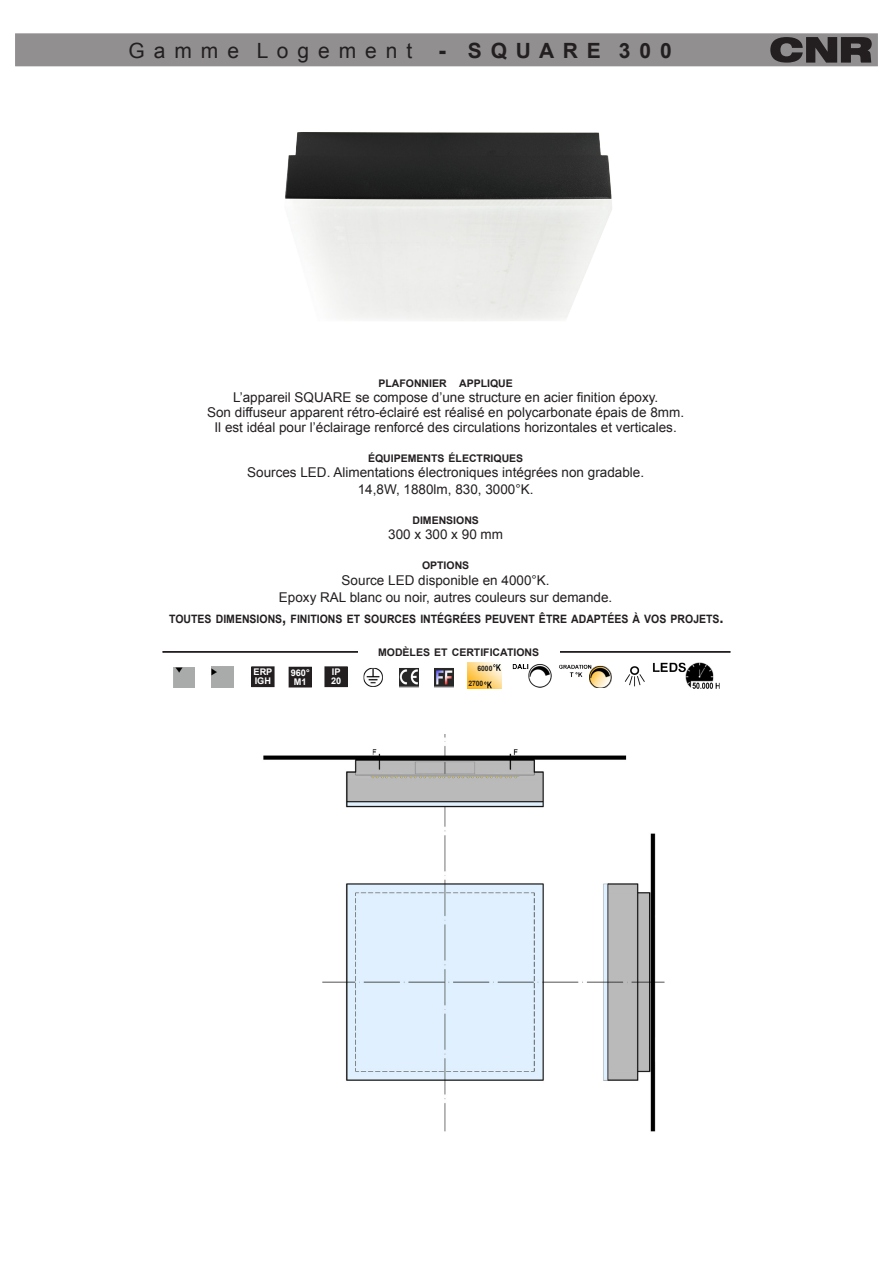
<style>
.page{position:relative;width:893px;height:1263px;background:#fff}
.page>*{position:absolute;margin:0;border:0;box-sizing:border-box;transform-origin:0 0}
.t1{font:21px "Arial";color:#231f20}
.t2{font:700 21px "Arial";color:#231f20}
.t3{font:13.5px "Arial";color:#231f20}
.t4{font:700 11.55px "Arial";color:#231f20;scale:.91 1}
.t5{font:700 10.5px "Arial";color:#231f20}
.t6{font:700 9.15px "Arial";color:#fff}
.t7{font:700 7.35px "Arial";color:#231f20;scale:.91 1}
.s1{font-weight:900}
.s2{font-size:16.5px}
</style>
<div class="page">
<div style="left:163px;top:651px;width:567px;height:2px;border:1px solid #231f20"></div>
<div style="left:358px;top:645px;width:201px;height:15px;background:#fff"></div>
<div style="left:14px;top:33px;width:865px;height:34px;background:#918f8f"></div>
<div style="left:14px;top:32px;width:865px;height:36px;border:2px solid #fff"></div>
<img style="left:174px;top:667px;width:21px;height:21px">
<div style="left:252px;top:667px;width:22px;height:20px;background:#231f20"></div>
<div style="left:251px;top:666px;width:23px;height:21px;border:1px solid #231f20"></div>
<div style="left:289px;top:667px;width:22px;height:20px;background:#231f20"></div>
<div style="left:289px;top:667px;width:23px;height:20px;border:1px solid #231f20"></div>
<div style="left:325px;top:667px;width:22px;height:20px;background:#231f20"></div>
<div style="left:324px;top:666px;width:24px;height:21px;border:1px solid #231f20"></div>
<img style="left:363px;top:667px;width:20px;height:20px">
<img style="left:399px;top:669px;width:19px;height:17px">
<div style="left:397px;top:667px;width:23px;height:21px;border:1px solid #fff"></div>
<img style="left:434px;top:669px;width:20px;height:17px">
<div style="left:432px;top:667px;width:24px;height:21px;border:1px solid #fff"></div>
<img style="left:512px;top:664px;width:39px;height:23px">
<img style="left:559px;top:664px;width:52px;height:24px">
<img style="left:624px;top:666px;width:21px;height:21px">
<img style="left:653px;top:662px;width:66px;height:27px">
<img style="left:212px;top:667px;width:21px;height:21px">
<img style="left:468px;top:663px;width:34px;height:25px">
<img style="left:263px;top:734px;width:402px;height:398px">
<img style="left:285px;top:132px;width:327px;height:189px">
<svg style="left:770px;top:37px;width:102px;height:26px"></svg>
<p class="t1" style="left:128px;top:37px;width:285px">G a m m e L o g e m e n t</p>
<p class="t2" style="left:439px;top:37px;width:234px"><span class="s1">-</span> S Q U A R E 3 0 0</p>
<p class="t5" style="left:378px;top:377px;width:136px">PLAFONNIER APPLIQUE</p>
<p class="t3" style="left:233px;top:389px;width:427px">L’appareil SQUARE se compose d’une structure en acier finition époxy.</p>
<p class="t3" style="left:207px;top:404px;width:478px">Son diffuseur apparent rétro-éclairé est réalisé en polycarbonate épais de 8mm.</p>
<p class="t3" style="left:215px;top:419px;width:464px">Il est idéal pour l’éclairage renforcé des circulations horizontales et verticales.</p>
<p class="t5" style="left:368px;top:452px;width:157px">ÉQUIPEMENTS ÉLECTRIQUES</p>
<p class="t3" style="left:247px;top:464px;width:398px">Sources LED. Alimentations électroniques intégrées non gradable.</p>
<p class="t3" style="left:358px;top:480px;width:177px">14,8W, 1880lm, 830, 3000°K.</p>
<p class="t5" style="left:412px;top:513px;width:68px">DIMENSIONS</p>
<p class="t3" style="left:388px;top:525px;width:116px">300 x 300 x 90 mm</p>
<p class="t5" style="left:422px;top:558px;width:49px">OPTIONS</p>
<p class="t3" style="left:342px;top:572px;width:210px">Source LED disponible en 4000°K.</p>
<p class="t3" style="left:279px;top:588px;width:335px">Epoxy RAL blanc ou noir, autres couleurs sur demande.</p>
<p class="t4" style="left:169px;top:612px;width:611px">TOUTES DIMENSIONS<span class="s2">,</span> FINITIONS ET SOURCES INTÉGRÉES PEUVENT ÊTRE ADAPTÉES À VOS PROJETS<span class="s2">.</span></p>
<p class="t5" style="left:378px;top:645px;width:162px">MODÈLES ET CERTIFICATIONS</p>
<p class="t6" style="left:254px;top:666px;width:20px">ERP</p>
<p class="t6" style="left:255px;top:675px;width:18px">IGH</p>
<p class="t7" style="left:477px;top:663px;width:18px">6000</p>
<p class="t6" style="left:332px;top:666px;width:10px">IP</p>
<p class="t6" style="left:331px;top:675px;width:12px">20</p>
<p class="t7" style="left:468px;top:679px;width:18px">2700</p>
<p class="t6" style="left:291px;top:666px;width:20px">960°</p>
<p class="t6" style="left:294px;top:675px;width:14px">M1</p>
</div>
